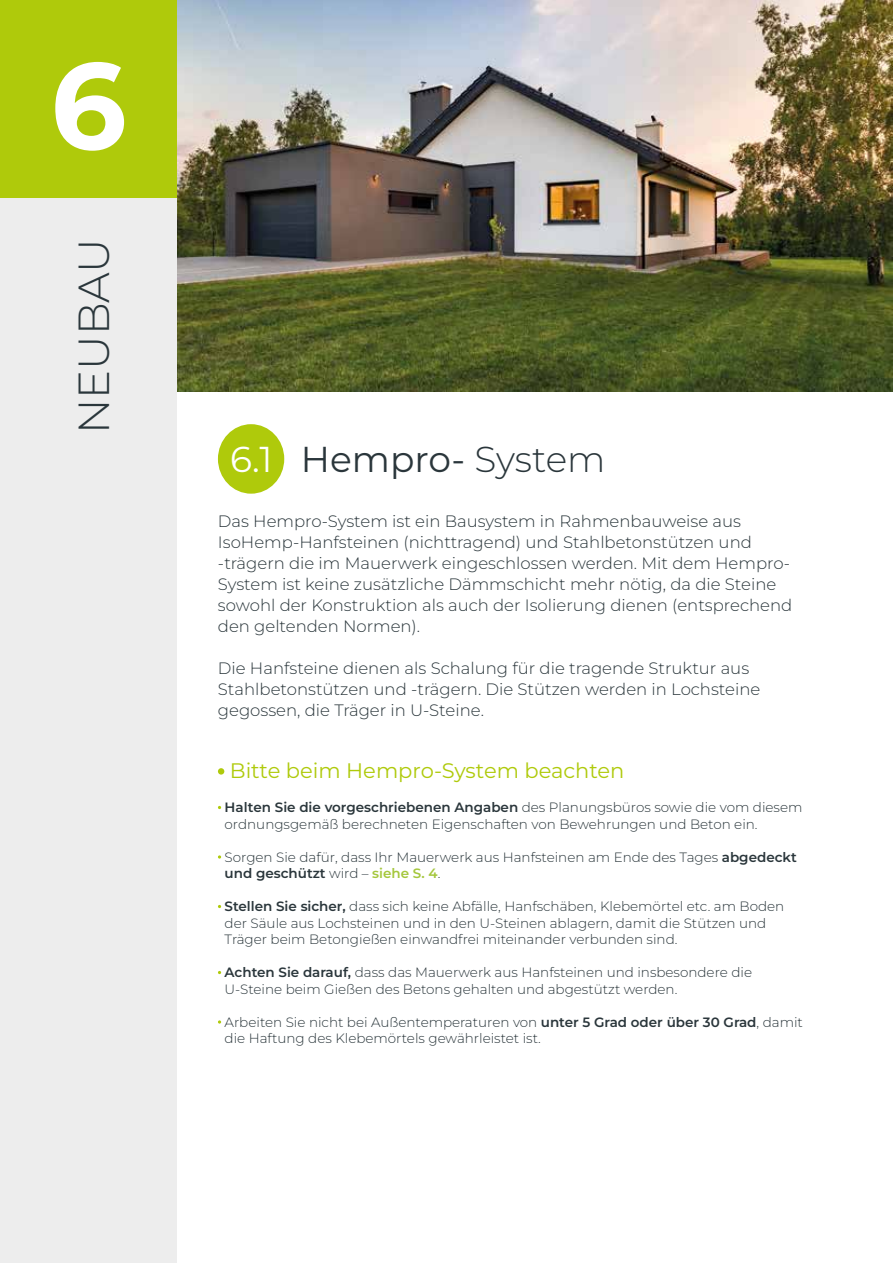
<style>
.page{position:relative;width:893px;height:1263px;background:#fff}
.page>*{position:absolute;margin:0;border:0;box-sizing:border-box;transform-origin:0 0}
.t1{font:700 122.7px "Montserrat";color:#fff}
.t2{font:300 43.5px "Montserrat";color:#2a363b}
.t3{font:36px "Montserrat";color:#2a363b}
.t4{font:21px "Montserrat";color:#afca0b}
.t5{font:300 16.5px/21px "Montserrat";color:#2a363b}
.t6{font:300 13.5px/16.5px "Montserrat";color:#2a363b}
.s1{color:#fff}
.s2{font-weight:300}
.s3{font-weight:600}
.s4{font-weight:600;color:#a5c73d}
</style>
<div class="page">
<img style="left:176px;top:0;width:717px;height:391px">
<div style="left:0;top:0;width:176px;height:1263px;background:#ededed"></div>
<div style="left:0;top:0;width:176px;height:197px;background:#afca0b"></div>
<div style="left:218px;top:424px;width:66px;height:70px;background:#afca0b;border-radius:50%"></div>
<svg style="left:218px;top:768px;width:6px;height:6px"></svg>
<h1 class="t1" style="left:51px;top:24px;width:77px">6</h1>
<h2 class="t2" style="left:65px;top:434px;width:198px;rotate:-90deg">NEUBAU</h2>
<h3 class="t3" style="left:230px;top:435px;width:377px"><span class="s1">6.1</span> Hempro- <span class="s2">System</span></h3>
<p class="t5" style="left:218px;top:510px;width:576px">Das Hempro-System ist ein Bausystem in Rahmenbauweise aus IsoHemp-Hanfsteinen (nichttragend) und Stahlbetonstützen und -trägern die im Mauerwerk eingeschlossen werden. Mit dem Hempro-System ist keine zusätzliche Dämmschicht mehr nötig, da die Steine sowohl der Konstruktion als auch der Isolierung dienen (entsprechend den geltenden Normen).</p>
<p class="t5" style="left:218px;top:657px;width:544px">Die Hanfsteine dienen als Schalung für die tragende Struktur aus<br>Stahlbetonstützen und -trägern. Die Stützen werden in Lochsteine gegossen, die Träger in U-Steine.</p>
<h3 class="t4" style="left:230px;top:756px;width:396px">Bitte beim Hempro-System beachten</h3>
<p class="t6" style="left:225px;top:799px;width:579px"><span class="s3">Halten Sie die vorgeschriebenen Angaben</span> des Planungsbüros sowie die vom diesem ordnungsgemäß berechneten Eigenschaften von Bewehrungen und Beton ein.</p>
<p class="t6" style="left:225px;top:848px;width:574px">Sorgen Sie dafür, dass Ihr Mauerwerk aus Hanfsteinen am Ende des Tages <span class="s3">abgedeckt und geschützt</span> wird – <span class="s4">siehe S. 4</span>.</p>
<p class="t6" style="left:225px;top:898px;width:561px"><span class="s3">Stellen Sie sicher,</span> dass sich keine Abfälle, Hanfschäben, Klebemörtel etc. am Boden der Säule aus Lochsteinen und in den U-Steinen ablagern, damit die Stützen und<br>Träger beim Betongießen einwandfrei miteinander verbunden sind.</p>
<p class="t6" style="left:225px;top:964px;width:529px"><span class="s3">Achten Sie darauf,</span> dass das Mauerwerk aus Hanfsteinen und insbesondere die<br>U-Steine beim Gießen des Betons gehalten und abgestützt werden.</p>
<p class="t6" style="left:225px;top:1013px;width:580px">Arbeiten Sie nicht bei Außentemperaturen von <span class="s3">unter 5 Grad oder über 30 Grad</span>, damit die Haftung des Klebemörtels gewährleistet ist.</p>
</div>
